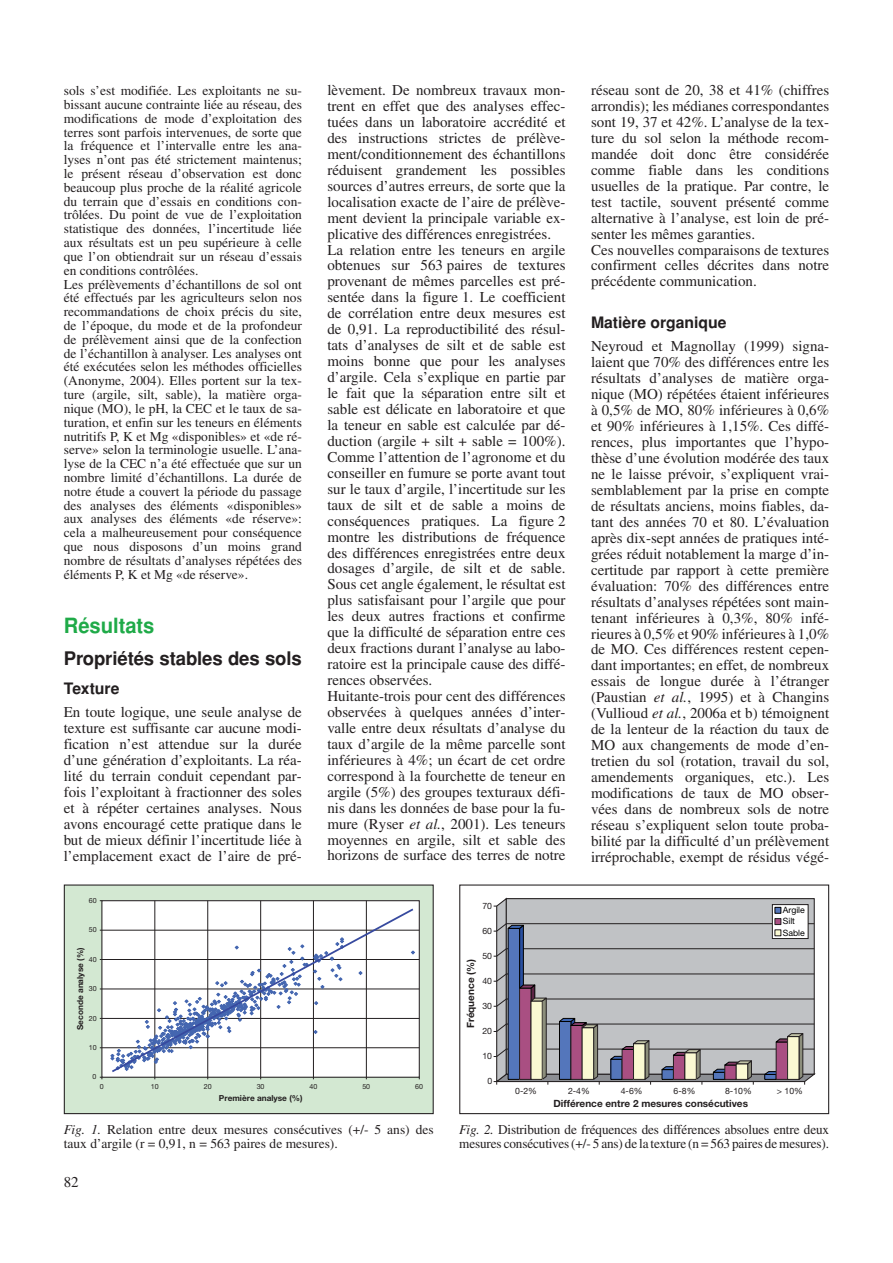
<style>
.page{position:relative;width:893px;height:1263px;background:#fff}
.page>*{position:absolute;margin:0;border:0;box-sizing:border-box;transform-origin:0 0}
.t1{font:700 21px "Helvetica";color:#1faa48;scale:.96 1}
.t2{font:700 18.75px "Helvetica";letter-spacing:-.005em;color:#231f20}
.t3{font:700 15.75px "Helvetica";color:#231f20}
.t4{font:15px/15.9px "Times";color:#231f20;text-align:justify}
.t5{font:13.5px/13.8px "Times";color:#231f20}
.t6{font:700 10.05px "Helvetica Neue";color:#231f20}
.t7{font:8.7px "Helvetica Neue";color:#231f20}
.t8{font:8.7px/11.2px "Helvetica Neue";color:#000}
.t9{font:700 8.25px "Helvetica Neue";color:#231f20}
.t10{font:7.05px "Helvetica Neue";color:#231f20}
.s1{font-style:italic}
</style>
<div class="page">
<svg style="left:494px;top:897px;width:322px;height:188px;background:#afaeb4"></svg>
<div style="left:459px;top:884px;width:370px;height:230px;border:1px solid #231f20"></div>
<div style="left:64px;top:885px;width:369px;height:228px;background:#d3e8d2"></div>
<div style="left:102px;top:901px;width:317px;height:176px;background:#fff"></div>
<div style="left:101px;top:900px;width:319px;height:178px;border:1px solid #231f20"></div>
<hr style="left:102px;top:930px;width:317px;height:1px;background:#231f20">
<hr style="left:102px;top:959px;width:317px;height:1px;background:#231f20">
<hr style="left:102px;top:989px;width:317px;height:1px;background:#231f20">
<hr style="left:102px;top:1018px;width:317px;height:1px;background:#231f20">
<hr style="left:102px;top:1047px;width:317px;height:1px;background:#231f20">
<hr style="left:366px;top:901px;width:1px;height:176px;background:#231f20">
<hr style="left:313px;top:901px;width:1px;height:176px;background:#231f20">
<hr style="left:260px;top:901px;width:1px;height:176px;background:#231f20">
<hr style="left:207px;top:901px;width:1px;height:176px;background:#231f20">
<hr style="left:155px;top:901px;width:1px;height:176px;background:#231f20">
<svg style="left:110px;top:907px;width:305px;height:167px"></svg>
<div style="left:64px;top:884px;width:370px;height:230px;border:1px solid #231f20"></div>
<p class="t5" style="left:64px;top:85px;width:240px">sols s’est modifiée. Les exploitants ne su&shy;bissant aucune contrainte liée au réseau, des modifications de mode d’exploitation des terres sont parfois intervenues, de sorte que la fréquence et l’intervalle entre les ana&shy;lyses n’ont pas été strictement maintenus; le présent réseau d’observation est donc beaucoup plus proche de la réalité agricole du terrain que d’essais en conditions con&shy;trôlées. Du point de vue de l’exploitation statistique des données, l’incertitude liée aux résultats est un peu supérieure à celle que l’on obtiendrait sur un réseau d’essais en conditions contrôlées.<br>Les prélèvements d’échantillons de sol ont été effectués par les agriculteurs selon nos recommandations de choix précis du site, de l’époque, du mode et de la profondeur de prélèvement ainsi que de la confection de l’échantillon à analyser. Les analyses ont été exécutées selon les méthodes officielles (Anonyme, 2004). Elles portent sur la tex&shy;ture (argile, silt, sable), la matière orga&shy;nique (MO), le pH, la CEC et le taux de sa&shy;turation, et enfin sur les teneurs en éléments nutritifs P, K et Mg «disponibles» et «de ré&shy;serve» selon la terminologie usuelle. L’ana&shy;lyse de la CEC n’a été effectuée que sur un nombre limité d’échantillons. La durée de notre étude a couvert la période du passage des analyses des éléments «disponibles» aux analyses des éléments «de réserve»: cela a malheureusement pour conséquence que nous disposons d’un moins grand nombre de résultats d’analyses répétées des éléments P, K et Mg «de réserve».</p>
<h1 class="t1" style="left:64px;top:614px;width:96px">Résultats</h1>
<p class="t2" style="left:64px;top:648px;width:240px">Propriétés stables des sols</p>
<p class="t3" style="left:64px;top:679px;width:57px">Texture</p>
<p class="t4" style="left:64px;top:706px;width:240px">En toute logique, une seule analyse de texture est suffisante car aucune modi&shy;fication n’est attendue sur la durée d’une génération d’exploitants. La réa&shy;lité du terrain conduit cependant par&shy;fois l’exploitant à fractionner des soles et à répéter certaines analyses. Nous avons encouragé cette pratique dans le but de mieux définir l’incertitude liée à l’emplacement exact de l’aire de pré-</p>
<p class="t10" style="left:89px;top:898px;width:9px">60</p>
<p class="t10" style="left:89px;top:927px;width:9px">50</p>
<p class="t9" style="left:77px;top:1030px;width:84px;rotate:-90deg">Seconde analyse (%)</p>
<p class="t10" style="left:89px;top:957px;width:9px">40</p>
<p class="t10" style="left:89px;top:986px;width:9px">30</p>
<p class="t10" style="left:89px;top:1015px;width:9px">20</p>
<p class="t10" style="left:89px;top:1045px;width:9px">10</p>
<p class="t4" style="left:327px;top:84px;width:240px;text-align:left">lèvement. De nombreux travaux mon&shy;trent en effet que des analyses effec&shy;tuées dans un laboratoire accrédité et des instructions strictes de prélève&shy;ment/conditionnement des échantillons réduisent grandement les possibles sources d’autres erreurs, de sorte que la localisation exacte de l’aire de prélève&shy;ment devient la principale variable ex&shy;plicative des différences enregistrées.<br>La relation entre les teneurs en argile obtenues sur 563 paires de textures provenant de mêmes parcelles est pré&shy;sentée dans la figure 1. Le coefficient de corrélation entre deux mesures est de 0,91. La reproductibilité des résul&shy;tats d’analyses de silt et de sable est moins bonne que pour les analyses d’argile. Cela s’explique en partie par le fait que la séparation entre silt et sable est délicate en laboratoire et que la teneur en sable est calculée par dé&shy;duction (argile + silt + sable = 100%).<br>Comme l’attention de l’agronome et du conseiller en fumure se porte avant tout sur le taux d’argile, l’incertitude sur les taux de silt et de sable a moins de conséquences pratiques. La figure 2 montre les distributions de fréquence des différences enregistrées entre deux dosages d’argile, de silt et de sable.<br>Sous cet angle également, le résultat est plus satisfaisant pour l’argile que pour les deux autres fractions et confirme que la difficulté de séparation entre ces deux fractions durant l’analyse au labo&shy;ratoire est la principale cause des diffé&shy;rences observées.<br>Huitante-trois pour cent des différences observées à quelques années d’inter&shy;valle entre deux résultats d’analyse du taux d’argile de la même parcelle sont inférieures à 4%; un écart de cet ordre correspond à la fourchette de teneur en argile (5%) des groupes texturaux défi&shy;nis dans les données de base pour la fu&shy;mure (Ryser <span class="s1">et al.</span>, 2001). Les teneurs moyennes en argile, silt et sable des horizons de surface des terres de notre</p>
<p class="t4" style="left:591px;top:84px;width:240px;text-align:left">réseau sont de 20, 38 et 41% (chiffres arrondis); les médianes correspondantes sont 19, 37 et 42%. L’analyse de la tex&shy;ture du sol selon la méthode recom&shy;mandée doit donc être considérée comme fiable dans les conditions usuelles de la pratique. Par contre, le test tactile, souvent présenté comme alternative à l’analyse, est loin de pré&shy;senter les mêmes garanties.<br>Ces nouvelles comparaisons de textures confirment celles décrites dans notre précédente communication.</p>
<p class="t3" style="left:591px;top:313px;width:137px">Matière organique</p>
<p class="t4" style="left:591px;top:340px;width:240px">Neyroud et Magnollay (1999) signa&shy;laient que 70% des différences entre les résultats d’analyses de matière orga&shy;nique (MO) répétées étaient inférieures à 0,5% de MO, 80% inférieures à 0,6% et 90% inférieures à 1,15%. Ces diffé&shy;rences, plus importantes que l’hypo&shy;thèse d’une évolution modérée des taux ne le laisse prévoir, s’expliquent vrai&shy;semblablement par la prise en compte de résultats anciens, moins fiables, da&shy;tant des années 70 et 80. L’évaluation après dix-sept années de pratiques inté&shy;grées réduit notablement la marge d’in&shy;certitude par rapport à cette première évaluation: 70% des différences entre résultats d’analyses répétées sont main&shy;tenant inférieures à 0,3%, 80% infé&shy;rieures à 0,5% et 90% inférieures à 1,0% de MO. Ces différences restent cepen&shy;dant importantes; en effet, de nombreux essais de longue durée à l’étranger (Paustian <span class="s1">et al.</span>, 1995) et à Changins (Vullioud <span class="s1">et al.</span>, 2006a et b) témoignent de la lenteur de la réaction du taux de MO aux changements de mode d’en&shy;tretien du sol (rotation, travail du sol, amendements organiques, etc.). Les modifications de taux de MO obser&shy;vées dans de nombreux sols de notre réseau s’expliquent selon toute proba&shy;bilité par la difficulté d’un prélèvement irréprochable, exempt de résidus végé-</p>
<p class="t7" style="left:482px;top:902px;width:11px">70</p>
<p class="t7" style="left:482px;top:927px;width:11px">60</p>
<p class="t7" style="left:482px;top:952px;width:11px">50</p>
<p class="t6" style="left:467px;top:1028px;width:71px;rotate:-90deg">Fréquence (%)</p>
<p class="t7" style="left:482px;top:978px;width:11px">40</p>
<p class="t7" style="left:482px;top:1003px;width:11px">30</p>
<p class="t7" style="left:482px;top:1028px;width:11px">20</p>
<p class="t7" style="left:482px;top:1053px;width:11px">10</p>
<p class="t8" style="left:783px;top:905px;width:24px">Argile<br>Silt<br>Sable</p>
<p class="t10" style="left:93px;top:1074px;width:5px">0</p>
<p class="t10" style="left:100px;top:1084px;width:5px">0</p>
<p class="t10" style="left:151px;top:1084px;width:9px">10</p>
<p class="t10" style="left:204px;top:1084px;width:9px">20</p>
<p class="t10" style="left:257px;top:1084px;width:9px">30</p>
<p class="t10" style="left:309px;top:1084px;width:9px">40</p>
<p class="t10" style="left:362px;top:1084px;width:9px">50</p>
<p class="t10" style="left:415px;top:1084px;width:9px">60</p>
<p class="t9" style="left:219px;top:1095px;width:85px">Première analyse (%)</p>
<p class="t7" style="left:487px;top:1078px;width:6px">0</p>
<p class="t7" style="left:515px;top:1087px;width:23px">0-2%</p>
<p class="t7" style="left:568px;top:1087px;width:23px">2-4%</p>
<p class="t7" style="left:621px;top:1087px;width:23px">4-6%</p>
<p class="t7" style="left:674px;top:1087px;width:23px">6-8%</p>
<p class="t7" style="left:725px;top:1087px;width:28px">8-10%</p>
<p class="t7" style="left:777px;top:1087px;width:28px">&gt; 10%</p>
<p class="t6" style="left:553px;top:1100px;width:196px">Différence entre 2 mesures consécutives</p>
<p class="t5" style="left:64px;top:1124px;width:371px"><span class="s1">Fig. 1.</span> Relation entre deux mesures consécutives (+/- 5 ans) des taux d’argile (r = 0,91, n = 563 paires de mesures).</p>
<p class="t5" style="left:459px;top:1124px;width:371px"><span class="s1">Fig. 2.</span> Distribution de fréquences des différences absolues entre deux mesures consécutives (+/- 5 ans) de la texture (n = 563 paires de mesures).</p>
<p class="t4" style="left:64px;top:1175px;width:16px">82</p>
</div>
